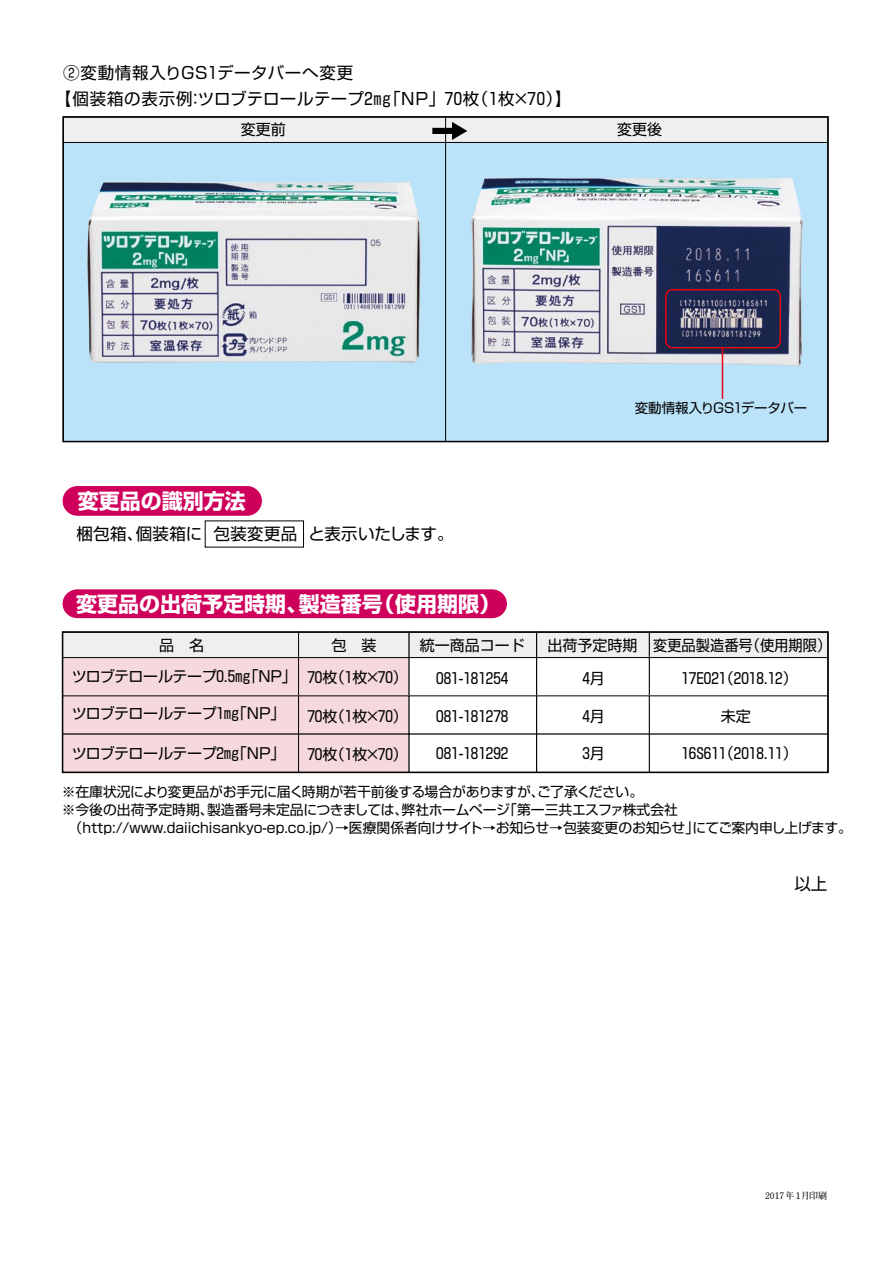
<style>
.page{position:relative;width:893px;height:1263px;background:#fff}
.page>*{position:absolute;margin:0;border:0;box-sizing:border-box;transform-origin:0 0}
.t1{font:700 21px "Shin Go Pro";color:#fff}
.t2{font:16.5px "Shin Go Pro";letter-spacing:.02em;color:#000}
.t3{font:16.5px "Shin Go Pro";letter-spacing:.045em;color:#000}
.t4{font:16.5px "Shin Go Pro";letter-spacing:-.03em;color:#000}
.t5{font:15px "Shin Go Pro";color:#000}
.t6{font:15px/31.8px "Shin Go Pro";letter-spacing:-.03em;color:#000;text-align:center}
.t7{font:15px "Shin Go Pro";color:#000;scale:.95 1}
.t8{font:13.8px/18px "Shin Go Pro";color:#000}
.t9{font:13.8px "Shin Go Pro";letter-spacing:-.05em;color:#000}
.t10{font:13.8px "Shin Go Pro";letter-spacing:-.02em;color:#000}
.t11{font:13.8px "Shin Go Pro";letter-spacing:-.03em;color:#000}
.t12{font:13.5px "Shin Go Pro";letter-spacing:-.005em;color:#000}
.t13{font:700 9px "Futo Min A101 Pro";color:#000}
</style>
<div class="page">
<div style="left:63px;top:632px;width:236px;height:26px;background:#eeefef"></div>
<div style="left:299px;top:632px;width:110px;height:26px;background:#eeefef"></div>
<div style="left:409px;top:632px;width:128px;height:26px;background:#eeefef"></div>
<div style="left:537px;top:632px;width:112px;height:26px;background:#eeefef"></div>
<div style="left:63px;top:658px;width:236px;height:38px;background:#f5d9dd"></div>
<div style="left:62px;top:657px;width:237px;height:39px;border:1px solid #000"></div>
<div style="left:299px;top:658px;width:110px;height:38px;background:#f5d9dd"></div>
<div style="left:298px;top:657px;width:111px;height:39px;border:1px solid #000"></div>
<div style="left:409px;top:657px;width:128px;height:39px;border:1px solid #000"></div>
<div style="left:536px;top:657px;width:114px;height:39px;border:1px solid #000"></div>
<div style="left:649px;top:632px;width:179px;height:26px;background:#eeefef"></div>
<div style="left:649px;top:657px;width:179px;height:39px;border:1px solid #000"></div>
<div style="left:63px;top:696px;width:236px;height:38px;background:#f5d9dd"></div>
<div style="left:299px;top:696px;width:110px;height:38px;background:#f5d9dd"></div>
<div style="left:63px;top:734px;width:236px;height:38px;background:#f5d9dd"></div>
<div style="left:299px;top:734px;width:110px;height:38px;background:#f5d9dd"></div>
<div style="left:63px;top:486px;width:199px;height:30px;background:#cf005c;border-radius:15px"></div>
<div style="left:63px;top:589px;width:444px;height:29px;background:#cf005c"></div>
<div style="left:63px;top:142px;width:383px;height:299px;background:#bae3f9"></div>
<div style="left:446px;top:142px;width:382px;height:299px;background:#bae3f9"></div>
<div style="left:63px;top:117px;width:383px;height:25px;background:#eeefef"></div>
<div style="left:63px;top:117px;width:383px;height:26px;border:1px solid #000"></div>
<div style="left:446px;top:117px;width:382px;height:25px;background:#eeefef"></div>
<div style="left:445px;top:117px;width:383px;height:26px;border:1px solid #000"></div>
<svg style="left:430px;top:119px;width:41px;height:23px"></svg>
<div style="left:62px;top:116px;width:767px;height:326px;border:2px solid #000"></div>
<div style="left:62px;top:631px;width:767px;height:142px;border:2px solid #000"></div>
<img style="left:87px;top:181px;width:334px;height:182px">
<img style="left:471px;top:178px;width:332px;height:188px">
<hr style="left:722px;top:348px;width:1px;height:51px;background:#e60012">
<svg style="left:664px;top:288px;width:118px;height:61px;background:#473d5c"></svg>
<p class="t3" style="left:63px;top:59px;width:292px">②変動情報入りGS1データバーへ変更</p>
<p class="t2" style="left:55px;top:85px;width:337px">【個装箱の表示例ツロブテロールテープ2mg</p>
<p class="t2" style="left:384px;top:85px;width:189px">「 N P 」 7 0 （枚 枚1 × 7 0 【(</p>
<p class="t2" style="left:187px;top:85px;width:18px">：</p>
<p class="t5" style="left:241px;top:117px;width:46px">変更前</p>
<p class="t5" style="left:617px;top:117px;width:46px">変更後</p>
<h1 class="t1" style="left:78px;top:484px;width:169px">変更品の識別方法</h1>
<p class="t2" style="left:76px;top:520px;width:68px">梱包箱、</p>
<p class="t2" style="left:136px;top:520px;width:68px">個装箱に</p>
<p class="t2" style="left:214px;top:520px;width:85px">包装変更品</p>
<p class="t4" style="left:309px;top:520px;width:147px">と表示いたします。</p>
<h1 class="t1" style="left:299px;top:587px;width:85px">製造番号</h1>
<h1 class="t1" style="left:374px;top:587px;width:127px">（使用期限(</h1>
<h1 class="t1" style="left:76px;top:587px;width:233px">変更品の出荷予定時期、</h1>
<p class="t12" style="left:635px;top:397px;width:174px">変動情報入りGS1データバー</p>
<p class="t6" style="left:72px;top:627px;width:227px">品　名<br>ツロブテロールテープ0.5 「m g NP「</p>
<p class="t6" style="left:72px;top:696px;width:215px">ツロブテロールテープ1 「m g NP「</p>
<p class="t6" style="left:72px;top:736px;width:215px">ツロブテロールテープ2 「m g NP「</p>
<p class="t5" style="left:331px;top:633px;width:46px">包　装</p>
<p class="t5" style="left:307px;top:665px;width:61px">7 0 （枚 枚1</p>
<p class="t5" style="left:378px;top:665px;width:31px">70(</p>
<p class="t5" style="left:365px;top:665px;width:16px">×</p>
<p class="t5" style="left:307px;top:703px;width:61px">7 0 （枚 枚1</p>
<p class="t5" style="left:378px;top:703px;width:31px">70(</p>
<p class="t5" style="left:365px;top:703px;width:16px">×</p>
<p class="t5" style="left:307px;top:742px;width:61px">7 0 （枚 枚1</p>
<p class="t5" style="left:378px;top:742px;width:31px">70(</p>
<p class="t5" style="left:365px;top:742px;width:16px">×</p>
<p class="t5" style="left:420px;top:632px;width:106px">統一商品コード</p>
<p class="t5" style="left:436px;top:666px;width:74px">081-181254</p>
<p class="t5" style="left:436px;top:704px;width:74px">081-181278</p>
<p class="t5" style="left:436px;top:741px;width:74px">081-181292</p>
<p class="t5" style="left:548px;top:632px;width:91px">出荷予定時期</p>
<p class="t5" style="left:582px;top:666px;width:24px">月4</p>
<p class="t5" style="left:582px;top:704px;width:24px">月4</p>
<p class="t5" style="left:582px;top:741px;width:24px">月3</p>
<p class="t7" style="left:653px;top:632px;width:106px">変更品製造番号</p>
<p class="t7" style="left:746px;top:632px;width:91px">（使用期限(</p>
<p class="t5" style="left:719px;top:666px;width:80px">)2018.12(</p>
<p class="t5" style="left:681px;top:666px;width:46px">17E021</p>
<p class="t5" style="left:721px;top:704px;width:31px">未定</p>
<p class="t5" style="left:719px;top:741px;width:80px">)2018.11(</p>
<p class="t5" style="left:681px;top:741px;width:46px">16S611</p>
<p class="t8" style="left:503px;top:781px;width:176px;text-indent:-442px">※在庫状況により変更品がお手元に届く時期が若干前後する場合がありますが、<br>「第一三共エスファ株式会社</p>
<p class="t9" style="left:537px;top:780px;width:107px">ご了承ください。</p>
<p class="t11" style="left:402px;top:798px;width:110px">弊社ホームページ</p>
<p class="t10" style="left:207px;top:798px;width:203px">製造番号未定品につきましては、</p>
<p class="t8" style="left:62px;top:799px;width:154px">※今後の出荷予定時期、</p>
<p class="t9" style="left:692px;top:816px;width:161px">にてご案内申し上げます。</p>
<p class="t8" style="left:62px;top:817px;width:639px">　（http://www.daiichisankyo-ep.co j p. /）→医療関係者向けサイト→お知らせ→包装変更のお知らせ」</p>
<p class="t2" style="left:794px;top:870px;width:34px">以上</p>
<p class="t13" style="left:765px;top:1188px;width:64px">2017年1月印刷</p>
</div>
